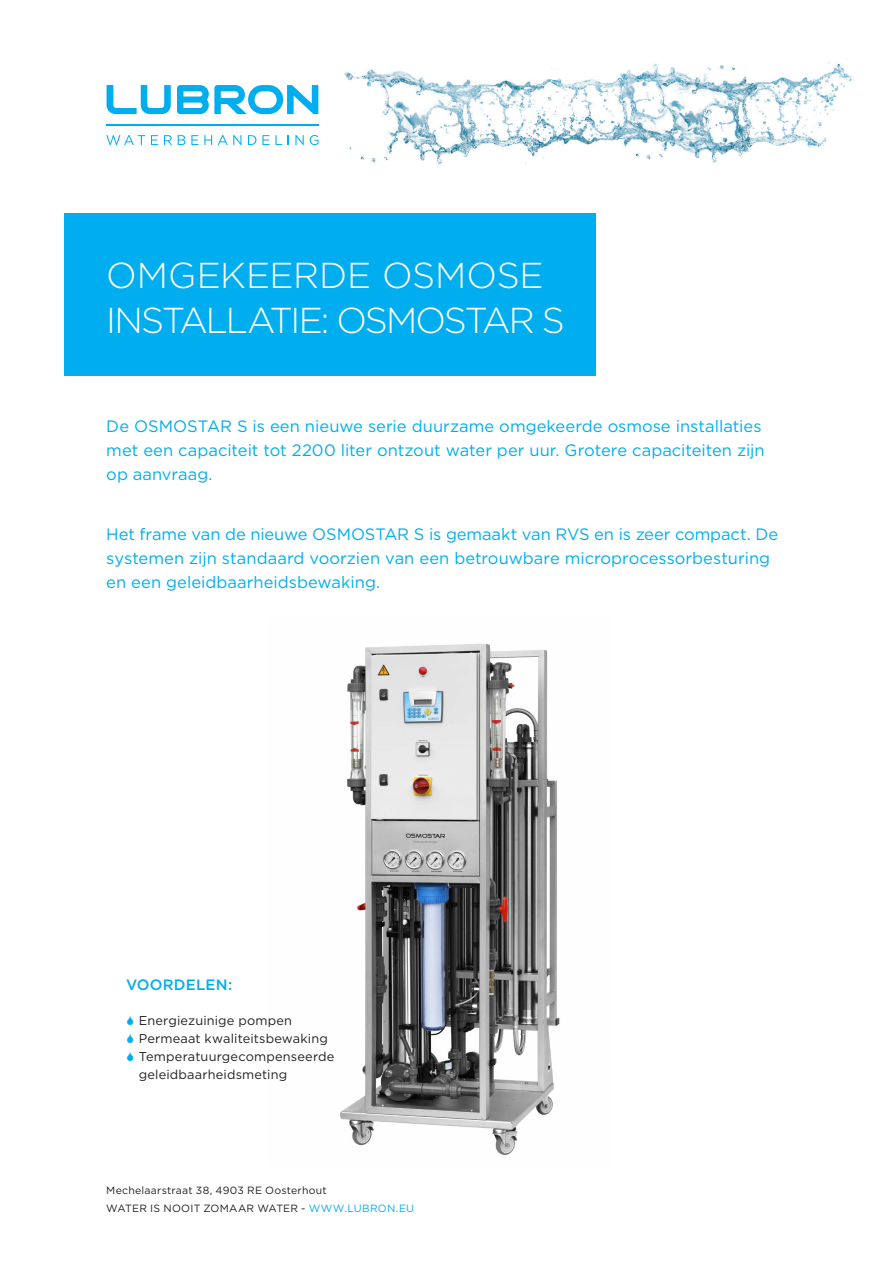
<style>
.page{position:relative;width:893px;height:1263px;background:#fff}
.page>*{position:absolute;margin:0;border:0;box-sizing:border-box;transform-origin:0 0}
.t1{font:300 36px/45px "Gotham";letter-spacing:-.05em;color:#fff}
.Introduction{font:16.5px/24px "Gotham";color:#00aeef}
.Heading{font:500 15px "Gotham";letter-spacing:.015em;color:#00aeef}
.t2{font:12.75px/18px "Gotham";letter-spacing:.015em;color:#231f20}
.t3{font:10.5px/18px "Gotham";letter-spacing:.025em;color:#231f20}
.s1{color:#00aeef}
</style>
<div class="page">
<svg style="left:107px;top:85px;width:64px;height:29px"></svg>
<svg style="left:177px;top:85px;width:141px;height:29px"></svg>
<svg style="left:106px;top:135px;width:39px;height:10px"></svg>
<svg style="left:151px;top:135px;width:7px;height:10px"></svg>
<svg style="left:164px;top:135px;width:8px;height:10px"></svg>
<svg style="left:178px;top:135px;width:20px;height:10px"></svg>
<svg style="left:204px;top:135px;width:8px;height:10px"></svg>
<svg style="left:218px;top:135px;width:23px;height:10px"></svg>
<svg style="left:248px;top:135px;width:8px;height:10px"></svg>
<svg style="left:262px;top:135px;width:20px;height:10px"></svg>
<svg style="left:295px;top:135px;width:9px;height:10px"></svg>
<svg style="left:310px;top:135px;width:9px;height:10px"></svg>
<hr style="left:107px;top:124px;width:212px;height:2px;background:#00aeef">
<img style="left:344px;top:62px;width:508px;height:103px">
<div style="left:64px;top:213px;width:531px;height:163px;background:#00aeef"></div>
<img style="left:340px;top:643px;width:220px;height:513px">
<p class="t1" style="left:106px;top:252px;width:460px">OMGEKEERDE OSMOSE<br>INSTALLATIE: OSMOSTAR S</p>
<p class="Introduction" style="left:106px;top:414px;width:660px">De OSMOSTAR S is een nieuwe serie duurzame omgekeerde osmose installaties met een capaciteit tot 2200 liter ontzout water per uur. Grotere capaciteiten zijn op aanvraag.</p>
<p class="Introduction" style="left:106px;top:522px;width:673px">Het frame van de nieuwe OSMOSTAR S is gemaakt van RVS en is zeer compact. De systemen zijn standaard voorzien van een betrouwbare microprocessorbesturing en een geleidbaarheidsbewaking.</p>
<p class="Heading" style="left:126px;top:975px;width:108px">VOORDELEN:</p>
<p class="t2" style="left:139px;top:1011px;width:155px">Energiezuinige pompen</p>
<p class="t2" style="left:139px;top:1029px;width:191px">Permeaat kwaliteitsbewaking</p>
<p class="t2" style="left:139px;top:1047px;width:197px">Temperatuurgecompenseerde geleidbaarheidsmeting</p>
<p class="t3" style="left:106px;top:1181px;width:309px">Mechelaarstraat 38, 4903 RE Oosterhout<br>WATER IS NOOIT ZOMAAR WATER - <span class="s1">WWW.LUBRON.EU</span></p>
</div>
